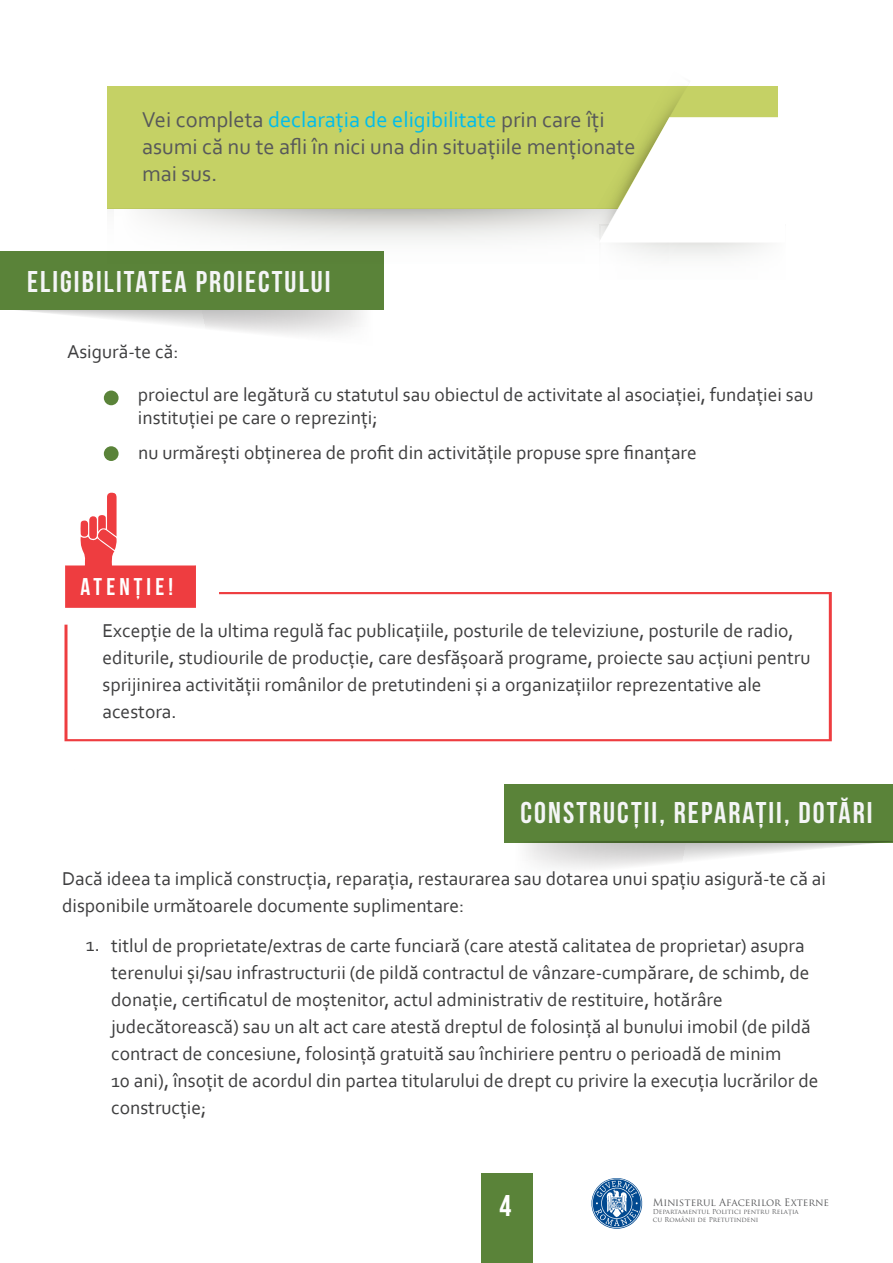
<style>
.page{position:relative;width:893px;height:1263px;background:#fff}
.page>*{position:absolute;margin:0;border:0;box-sizing:border-box;transform-origin:0 0}
.t1{font:30px "Bebas Neue";letter-spacing:.07em;color:#f4f5f6}
.t2{font:30px "Bebas Neue";color:#fff}
.t3{font:24.3px "Bebas Neue";letter-spacing:.17em;color:#fff}
.t4{font:22.5px/27px "Corbel";color:#57585a}
.t5{font:19.5px/27px "Corbel";color:#3e3e3f}
.t6{font:10.05px "Trajan Pro";color:#57585a}
.t7{font:6.6px/7.9px "Trajan Pro";color:#57585a}
.s1{color:#00bcec}
</style>
<div class="page">
<div style="left:504px;top:785px;width:389px;height:58px;background:#5a8339"></div>
<svg style="left:525px;top:841px;width:368px;height:27px"></svg>
<svg style="left:591px;top:1178px;width:52px;height:51px"></svg>
<div style="left:482px;top:1173px;width:51px;height:90px;background:#5a8339"></div>
<svg style="left:0;top:309px;width:372px;height:26px"></svg>
<div style="left:0;top:251px;width:384px;height:58px;background:#5a8339"></div>
<div style="left:104px;top:446px;width:15px;height:15px;background:#5a8339;border-radius:50%"></div>
<div style="left:104px;top:390px;width:15px;height:15px;background:#5a8339;border-radius:50%"></div>
<div style="left:108px;top:86px;width:670px;height:123px;background:#c5d165"></div>
<svg style="left:140px;top:209px;width:435px;height:31px"></svg>
<svg style="left:616px;top:243px;width:151px;height:15px"></svg>
<svg style="left:575px;top:94px;width:203px;height:149px"></svg>
<svg style="left:64px;top:592px;width:768px;height:149px"></svg>
<svg style="left:65px;top:493px;width:131px;height:115px"></svg>
<p class="t4" style="left:142px;top:105px;width:495px">Vei completa <span class="s1">declaraţia de eligibilitate</span> prin care îţi asumi că nu te afli în nici una din situaţiile menţionate mai sus.</p>
<h1 class="t1" style="left:27px;top:265px;width:305px">ELIGIBILITATEA PROIECTULUI</h1>
<p class="t5" style="left:67px;top:338px;width:113px">Asigură-te că:</p>
<p class="t5" style="left:138px;top:382px;width:677px;line-height:23.4px">proiectul are legătură cu statutul sau obiectul de activitate al asociaţiei, fundaţiei sau instituţiei pe care o reprezinţi;</p>
<p class="t5" style="left:138px;top:438px;width:560px">nu urmărești obţinerea de profit din activităţile propuse spre finanţare</p>
<p class="t3" style="left:81px;top:573px;width:94px">ATENȚIE!</p>
<p class="t5" style="left:103px;top:617px;width:710px">Excepţie de la ultima regulă fac publicaţiile, posturile de televiziune, posturile de radio, editurile, studiourile de producţie, care desfășoară programe, proiecte sau acţiuni pentru sprijinirea activităţii românilor de pretutindeni și a organizaţiilor reprezentative ale acestora.</p>
<h1 class="t1" style="left:521px;top:796px;width:353px">CONSTRUCȚII, REPARAȚII, DOTĂRI</h1>
<p class="t5" style="left:62px;top:865px;width:765px">Dacă ideea ta implică construcţia, reparaţia, restaurarea sau dotarea unui spaţiu asigură-te că ai disponibile următoarele documente suplimentare:</p>
<p class="t5" style="left:111px;top:932px;width:709px">titlul de proprietate/extras de carte funciară (care atestă calitatea de proprietar) asupra terenului și/sau infrastructurii (de pildă contractul de vânzare-cumpărare, de schimb, de donaţie, certificatul de moștenitor, actul administrativ de restituire, hotărâre judecătorească) sau un alt act care atestă dreptul de folosinţă al bunului imobil (de pildă contract de concesiune, folosinţă gratuită sau închiriere pentru o perioadă de minim<br>10 ani), însoţit de acordul din partea titularului de drept cu privire la execuţia lucrărilor de construcţie;</p>
<p class="t5" style="left:86px;top:930px;width:15px">1.</p>
<h1 class="t2" style="left:500px;top:1189px;width:13px">4</h1>
<p class="t6" style="left:653px;top:1196px;width:178px">Ministerul Afacerilor Externe</p>
<p class="t7" style="left:653px;top:1207px;width:148px">Departamentul Politici pentru Relaţia cu Românii de Pretutindeni</p>
</div>
